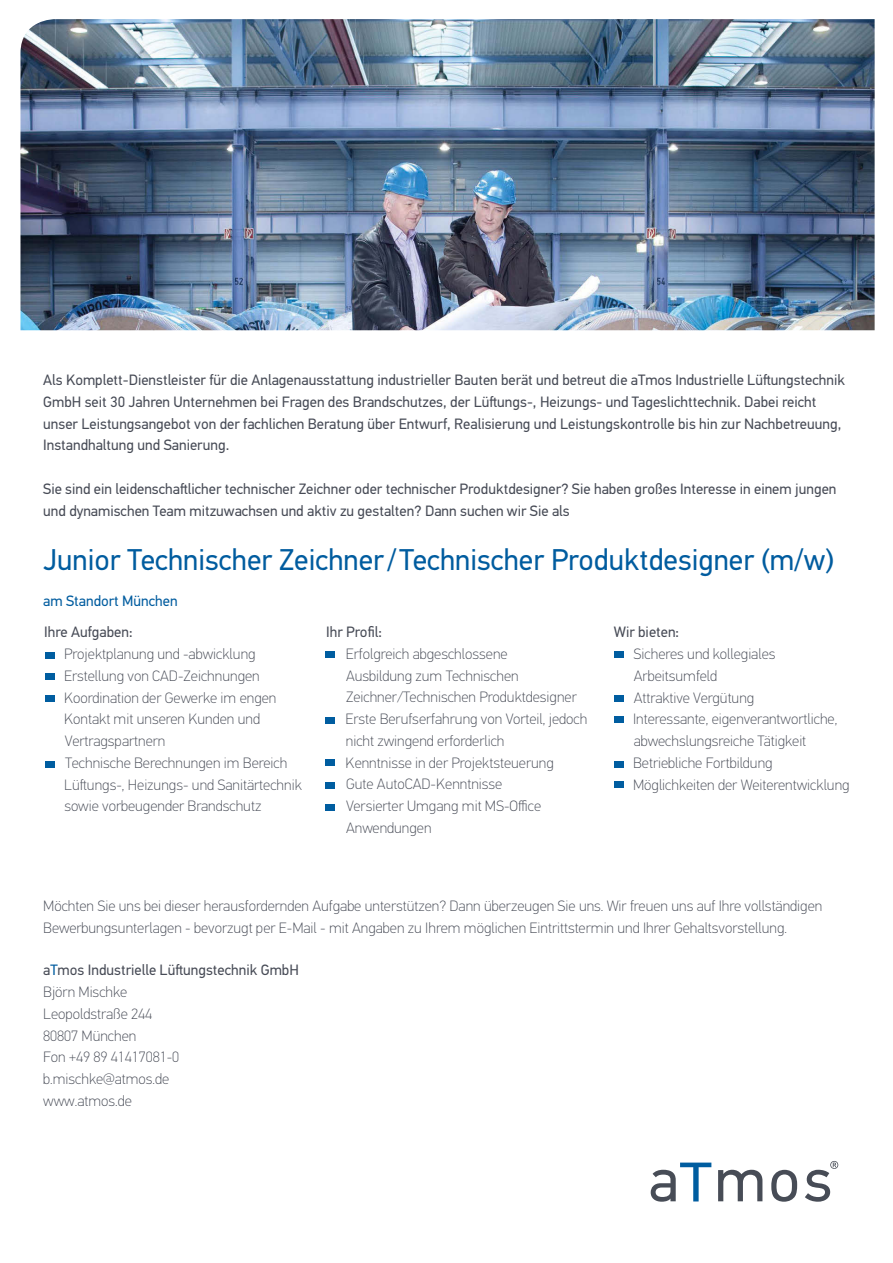
<style>
.page{position:relative;width:893px;height:1263px;background:#fff}
.page>*{position:absolute;margin:0;border:0;box-sizing:border-box;transform-origin:0 0}
.t1{font:30px "PF Din Text Pro";color:#005c9f}
.t2{font:100 15px/21.8px "PF Din Text Pro";color:#474b56}
.t3{font:15px/21.8px "PF Din Text Pro";color:#474b56}
.t4{font:15px "PF Din Text Pro";color:#005c9f}
.s1{font-weight:400}
.s2{font-weight:400;color:#005c9f}
</style>
<div class="page">
<img style="left:20px;top:19px;width:855px;height:311px">
<div style="left:614px;top:652px;width:9px;height:6px;background:#005da0"></div>
<div style="left:614px;top:696px;width:9px;height:6px;background:#005da0"></div>
<div style="left:614px;top:716px;width:9px;height:7px;background:#005da0"></div>
<div style="left:325px;top:782px;width:10px;height:6px;background:#005da0"></div>
<div style="left:45px;top:761px;width:10px;height:6px;background:#005da0"></div>
<div style="left:45px;top:674px;width:10px;height:6px;background:#005da0"></div>
<svg style="left:651px;top:1162px;width:60px;height:40px"></svg>
<svg style="left:718px;top:1170px;width:44px;height:31px"></svg>
<svg style="left:771px;top:1170px;width:26px;height:32px"></svg>
<svg style="left:805px;top:1161px;width:33px;height:41px"></svg>
<div style="left:614px;top:781px;width:9px;height:7px;background:#005da0"></div>
<div style="left:614px;top:761px;width:9px;height:6px;background:#005da0"></div>
<div style="left:325px;top:717px;width:10px;height:6px;background:#005da0"></div>
<div style="left:325px;top:759px;width:10px;height:7px;background:#005da0"></div>
<div style="left:325px;top:651px;width:10px;height:7px;background:#005da0"></div>
<div style="left:325px;top:804px;width:10px;height:6px;background:#005da0"></div>
<div style="left:45px;top:652px;width:10px;height:6px;background:#005da0"></div>
<div style="left:45px;top:695px;width:10px;height:7px;background:#005da0"></div>
<p class="t3" style="left:43px;top:369px;width:803px">Als Komplett-Dienstleister für die Anlagenausstattung industrieller Bauten berät und betreut die aTmos Industrielle Lüftungstechnik GmbH seit 30 Jahren Unternehmen bei Fragen des Brandschutzes, der Lüftungs-, Heizungs- und Tageslichttechnik. Dabei reicht unser Leistungsangebot von der fachlichen Beratung über Entwurf, Realisierung und Leistungskontrolle bis hin zur Nachbetreuung, Instandhaltung und Sanierung.</p>
<p class="t3" style="left:43px;top:478px;width:795px">Sie sind ein leidenschaftlicher technischer Zeichner oder technischer Produktdesigner? Sie haben großes Interesse in einem jungen und dynamischen Team mitzuwachsen und aktiv zu gestalten? Dann suchen wir Sie als</p>
<h1 class="t1" style="left:43px;top:542px;width:792px">Junior Technischer Zeichner/Technischer Produktdesigner (m/w)</h1>
<p class="t4" style="left:43px;top:592px;width:136px">am Standort München</p>
<p class="t3" style="left:44px;top:621px;width:90px">Ihre Aufgaben:</p>
<p class="t2" style="left:64px;top:643px;width:239px">Projektplanung und -abwicklung<br>Erstellung von CAD-Zeichnungen<br>Koordination der Gewerke im engen<br>Kontakt mit unseren Kunden und<br>Vertragspartnern<br>Technische Berechnungen im Bereich<br>Lüftungs-, Heizungs- und Sanitärtechnik sowie vorbeugender Brandschutz</p>
<p class="t3" style="left:326px;top:621px;width:57px">Ihr Profil:</p>
<p class="t2" style="left:346px;top:643px;width:243px">Erfolgreich abgeschlossene<br>Ausbildung zum Technischen<br>Zeichner/Technischen Produktdesigner<br>Erste Berufserfahrung von Vorteil, jedoch nicht zwingend erforderlich<br>Kenntnisse in der Projektsteuerung<br>Gute AutoCAD-Kenntnisse<br>Versierter Umgang mit MS-Office<br>Anwendungen</p>
<p class="t3" style="left:614px;top:621px;width:67px">Wir bieten:</p>
<p class="t2" style="left:633px;top:643px;width:218px">Sicheres und kollegiales<br>Arbeitsumfeld<br>Attraktive Vergütung<br>Interessante, eigenverantwortliche, abwechslungsreiche Tätigkeit<br>Betriebliche Fortbildung<br>Möglichkeiten der Weiterentwicklung</p>
<p class="t2" style="left:43px;top:895px;width:781px">Möchten Sie uns bei dieser herausfordernden Aufgabe unterstützen? Dann überzeugen Sie uns. Wir freuen uns auf Ihre vollständigen<br>Bewerbungsunterlagen - bevorzugt per E-Mail - mit Angaben zu Ihrem möglichen Eintrittstermin und Ihrer Gehaltsvorstellung.</p>
<p class="t2" style="left:43px;top:960px;width:257px"><span class="s1">a</span><span class="s2">T</span><span class="s1">mos Industrielle Lüftungstechnik GmbH<br></span>Björn Mischke<br>Leopoldstraße 244<br>80807 München<br>Fon +49 89 41417081-0 b.mischke@atmos.de<br>www.atmos.de</p>
</div>
